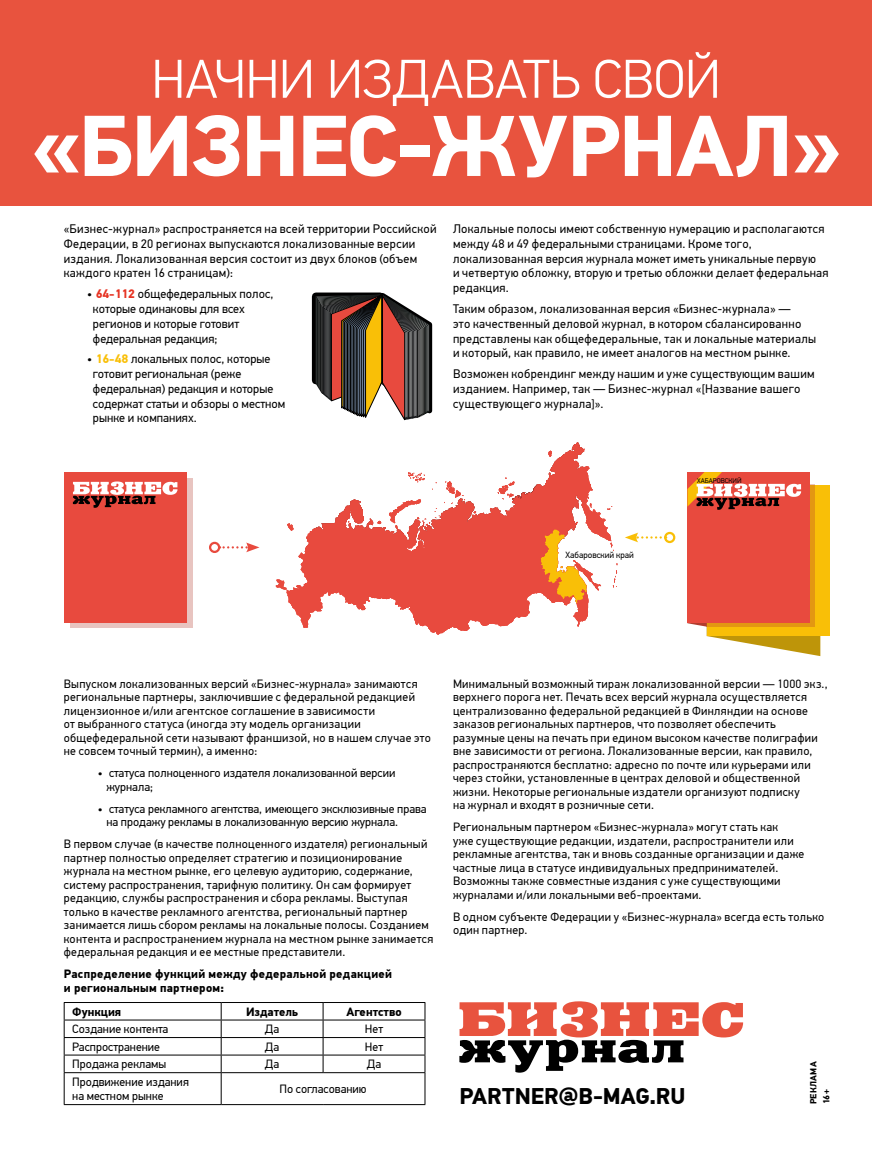
<style>
.page{position:relative;width:872px;height:1149px;background:#fff}
.page>*{position:absolute;margin:0;border:0;box-sizing:border-box;transform-origin:0 0}
.t1{font:700 86.4px "PF Din Text Pro";letter-spacing:-.015em;color:#fff}
.t2{font:300 54.45px "PF Din Text Pro";letter-spacing:-.005em;color:#fff}
.t3{font:700 22.65px "PF Din Text Pro";color:#000}
.t4{font:12.3px/14.9px "PF Din Text Pro";letter-spacing:.025em;color:#000}
.t5{font:12.3px/14.9px "PF Din Text Pro";color:#000}
.t6{font:12px/13.5px "PF Din Text Pro";letter-spacing:.025em;color:#000}
.t7{font:12px/13.5px "PF Din Text Pro";color:#000}
.t8{font:700 12px/13.5px "PF Din Text Pro";letter-spacing:.02em;color:#000}
.t9{font:700 12px "PF Din Text Pro";color:#000}
.t10{font:9px "PF Din Text Pro";color:#000}
.t11{font:700 8.85px/12.9px "PF Din Text Pro";letter-spacing:.03em;color:#000}
.t12{font:6.75px "PF Din Text Pro";color:#000}
.s1{font-weight:700;color:#e63323}
.s2{font-weight:700;color:#f9bf07}
</style>
<div class="page">
<div style="left:0;top:0;width:872px;height:206px;background:#e8533e"></div>
<div style="left:312px;top:292px;width:72px;height:92px;border:8px solid #000"></div>
<svg style="left:315px;top:292px;width:118px;height:129px"></svg>
<svg style="left:276px;top:442px;width:341px;height:192px"></svg>
<svg style="left:70px;top:478px;width:123px;height:149px"></svg>
<div style="left:706px;top:484px;width:123px;height:151px;background:#f9bf07"></div>
<div style="left:64px;top:472px;width:123px;height:150px;background:#e84a3e"></div>
<svg style="left:73px;top:481px;width:104px;height:26px"></svg>
<div style="left:209px;top:541px;width:11px;height:12px;border:2px solid #e84a3e;border-radius:50%"></div>
<svg style="left:219px;top:542px;width:40px;height:10px"></svg>
<div style="left:664px;top:531px;width:11px;height:12px;border:2px solid #f9bf07;border-radius:50%"></div>
<svg style="left:625px;top:532px;width:41px;height:10px"></svg>
<svg style="left:687px;top:472px;width:133px;height:184px;background:#e56e49"></svg>
<hr style="left:64px;top:1001px;width:157px;height:1px;background:#000">
<hr style="left:221px;top:1001px;width:102px;height:1px;background:#000">
<hr style="left:323px;top:1001px;width:102px;height:1px;background:#000">
<hr style="left:64px;top:1019px;width:157px;height:1px;background:#000">
<hr style="left:221px;top:1019px;width:102px;height:1px;background:#000">
<hr style="left:323px;top:1019px;width:102px;height:1px;background:#000">
<hr style="left:64px;top:1036px;width:157px;height:1px;background:#000">
<hr style="left:221px;top:1036px;width:102px;height:1px;background:#000">
<hr style="left:323px;top:1036px;width:102px;height:1px;background:#000">
<hr style="left:64px;top:1054px;width:157px;height:1px;background:#000">
<hr style="left:221px;top:1054px;width:102px;height:1px;background:#000">
<hr style="left:323px;top:1054px;width:102px;height:1px;background:#000">
<hr style="left:64px;top:1071px;width:157px;height:1px;background:#000">
<hr style="left:221px;top:1071px;width:102px;height:1px;background:#000">
<hr style="left:323px;top:1071px;width:102px;height:1px;background:#000">
<hr style="left:64px;top:1103px;width:157px;height:1px;background:#000">
<hr style="left:221px;top:1103px;width:102px;height:1px;background:#000">
<hr style="left:323px;top:1103px;width:102px;height:1px;background:#000">
<svg style="left:64px;top:1002px;width:1px;height:69px"></svg>
<hr style="left:64px;top:1072px;width:1px;height:31px;background:#000">
<svg style="left:221px;top:1002px;width:1px;height:69px"></svg>
<svg style="left:323px;top:1002px;width:1px;height:69px"></svg>
<svg style="left:424px;top:1002px;width:1px;height:69px"></svg>
<hr style="left:221px;top:1072px;width:1px;height:31px;background:#000">
<hr style="left:424px;top:1072px;width:1px;height:31px;background:#000">
<svg style="left:459px;top:1001px;width:284px;height:71px"></svg>
<h2 class="t2" style="left:151px;top:48px;width:571px">НАЧНИ ИЗДАВАТЬ СВОЙ</h2>
<h1 class="t1" style="left:30px;top:93px;width:812px">«БИЗНЕС-ЖУРНАЛ»</h1>
<p class="t4" style="left:64px;top:221px;width:374px">«Бизнес-журнал» распространяется на всей территории Российской Федерации, в 20 регионах выпускаются локализованные версии издания. Локализованная версия состоит из двух блоков (объем каждого кратен 16 страницам):</p>
<p class="t5" style="left:93px;top:286px;width:182px;text-indent:-6px">• <span class="s1">64-112</span> общефедеральных полос, которые одинаковы для всех регионов и которые готовит федеральная редакция;</p>
<p class="t5" style="left:93px;top:351px;width:194px;text-indent:-6px">• <span class="s2">16-48</span> локальных полос, которые готовит региональная (реже федеральная) редакция и которые содержат статьи и обзоры о местном рынке и компаниях.</p>
<p class="t4" style="left:453px;top:221px;width:377px">Локальные полосы имеют собственную нумерацию и располагаются между 48 и 49 федеральными страницами. Кроме того, локализованная версия журнала может иметь уникальные первую<br>и четвертую обложку, вторую и третью обложки делает федеральная редакция.</p>
<p class="t4" style="left:453px;top:301px;width:365px">Таким образом, локализованная версия «Бизнес-журнала» —<br>это качественный деловой журнал, в котором сбалансированно представлены как общефедеральные, так и локальные материалы и который, как правило, не имеет аналогов на местном рынке.</p>
<p class="t4" style="left:453px;top:366px;width:363px">Возможен кобрендинг между нашим и уже существующим вашим изданием. Например, так — Бизнес-журнал «[Название вашего существующего журнала]».</p>
<p class="t12" style="left:697px;top:476px;width:46px">ХАБАРОВСКИЙ</p>
<p class="t10" style="left:565px;top:549px;width:70px">Хабаровский край</p>
<p class="t6" style="left:64px;top:676px;width:369px">Выпуском локализованных версий «Бизнес-журнала» занимаются региональные партнеры, заключившие с федеральной редакцией лицензионное и/или агентское соглашение в зависимости<br>от выбранного статуса (иногда эту модель организации общефедеральной сети называют франшизой, но в нашем случае это не совсем точный термин), а именно:</p>
<p class="t7" style="left:106px;top:766px;width:291px;text-indent:-9px">• статуса полноценного издателя локализованной версии журнала;</p>
<p class="t7" style="left:106px;top:801px;width:322px;text-indent:-9px">• статуса рекламного агентства, имеющего эксклюзивные права на продажу рекламы в локализованную версию журнала.</p>
<p class="t6" style="left:64px;top:837px;width:371px">В первом случае (в качестве полноценного издателя) региональный партнер полностью определяет стратегию и позиционирование журнала на местном рынке, его целевую аудиторию, содержание, систему распространения, тарифную политику. Он сам формирует редакцию, службы распространения и сбора рекламы. Выступая только в качестве рекламного агентства, региональный партнер занимается лишь сбором рекламы на локальные полосы. Созданием контента и распространением журнала на местном рынке занимается федеральная редакция и ее местные представители.</p>
<p class="t8" style="left:64px;top:967px;width:329px">Распределение функций между федеральной редакцией и региональным партнером:</p>
<p class="t9" style="left:72px;top:1003px;width:50px">Функция</p>
<p class="t9" style="left:246px;top:1003px;width:54px">Издатель</p>
<p class="t9" style="left:346px;top:1003px;width:57px">Агентство</p>
<p class="t7" style="left:72px;top:1022px;width:98px">Создание контента</p>
<p class="t6" style="left:265px;top:1022px;width:16px">Да</p>
<p class="t6" style="left:365px;top:1022px;width:20px">Нет</p>
<p class="t7" style="left:72px;top:1039px;width:89px">Распространение</p>
<p class="t6" style="left:265px;top:1039px;width:16px">Да</p>
<p class="t6" style="left:365px;top:1039px;width:20px">Нет</p>
<p class="t7" style="left:72px;top:1057px;width:95px">Продажа рекламы</p>
<p class="t6" style="left:265px;top:1057px;width:16px">Да</p>
<p class="t6" style="left:367px;top:1057px;width:16px">Да</p>
<p class="t7" style="left:72px;top:1074px;width:118px;line-height:14.4px">Продвижение издания на местном рынке</p>
<p class="t7" style="left:279px;top:1081px;width:89px">По согласованию</p>
<p class="t6" style="left:453px;top:676px;width:376px">Минимальный возможный тираж локализованной версии — 1000 экз., верхнего порога нет. Печать всех версий журнала осуществляется централизованно федеральной редакцией в Финляндии на основе заказов региональных партнеров, что позволяет обеспечить разумные цены на печать при едином высоком качестве полиграфии вне зависимости от региона. Локализованные версии, как правило, распространяются бесплатно: адресно по почте или курьерами или через стойки, установленные в центрах деловой и общественной жизни. Некоторые региональные издатели организуют подписку<br>на журнал и входят в розничные сети.</p>
<p class="t6" style="left:453px;top:820px;width:353px">Региональным партнером «Бизнес-журнала» могут стать как<br>уже существующие редакции, издатели, распространители или рекламные агентства, так и вновь созданные организации и даже частные лица в статусе индивидуальных предпринимателей.<br>Возможны также совместные издания с уже существующими журналами и/или локальными веб-проектами.</p>
<p class="t6" style="left:453px;top:909px;width:373px">В одном субъекте Федерации у «Бизнес-журнала» всегда есть только один партнер.</p>
<h3 class="t3" style="left:459px;top:1082px;width:227px">PARTNER@B-MAG.RU</h3>
<p class="t11" style="left:807px;top:1103px;width:44px;rotate:-90deg">РЕКЛАМА<br>16+</p>
</div>
